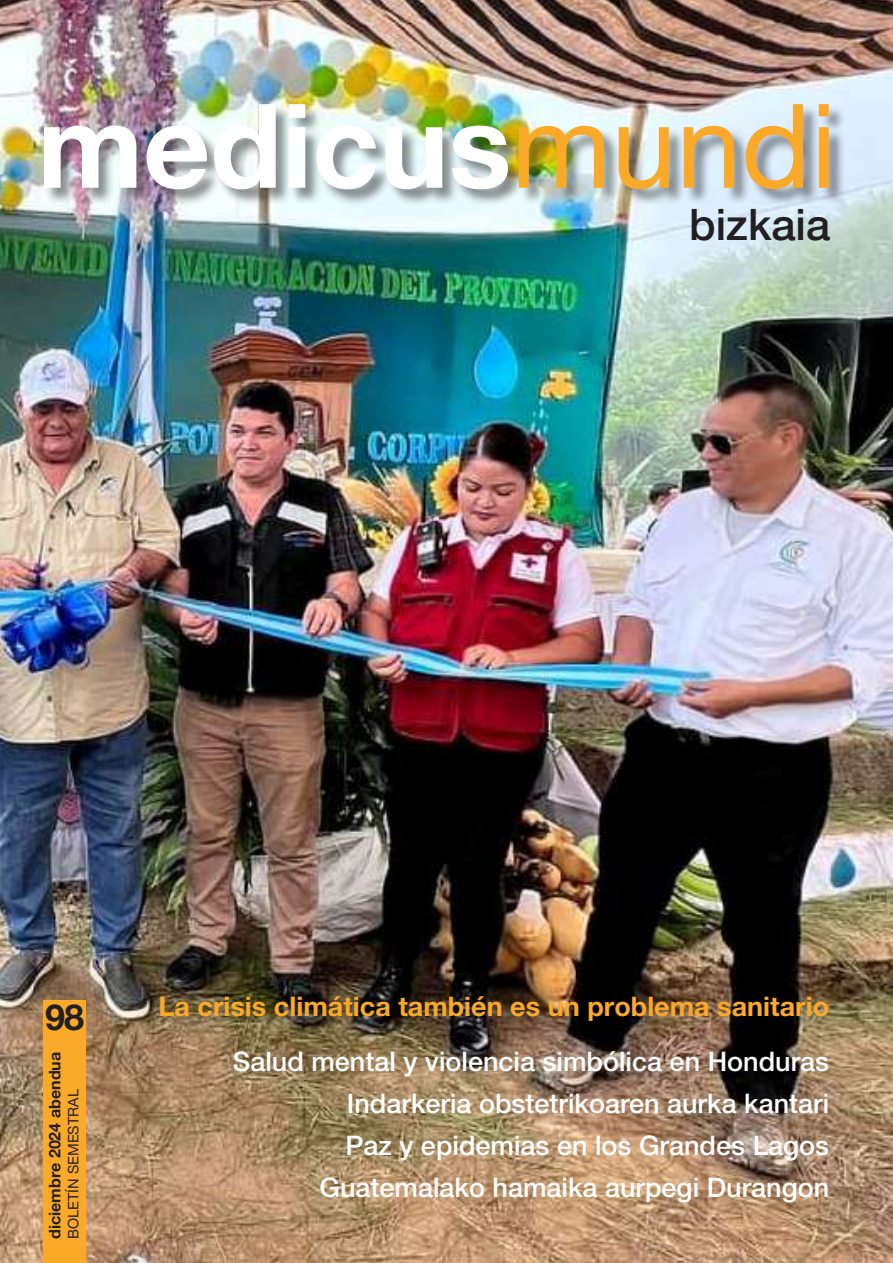
<style>
.page{position:relative;width:893px;height:1263px;background:#fff}
.page>*{position:absolute;margin:0;border:0;box-sizing:border-box;transform-origin:0 0}
.t1{font:700 117px "Helvetica Neue LT Pro";color:#fff}
.t2{font:500 43.5px "Helvetica Neue LT Pro";color:#231f20}
.t3{font:700 36px "Helvetica Neue LT Pro";color:#231f20}
.t4{font:500 27px/42px "Helvetica Neue LT Pro";color:#fff;text-align:right}
.t5{font:700 27px "Helvetica Neue LT Pro";color:#faa928}
.t6{font:700 16.05px "Helvetica Neue LT Pro";color:#231f20}
.t7{font:14.55px "Helvetica Neue LT Pro";color:#231f20}
.s1{font-weight:400;color:#faa928}
</style>
<div class="page">
<img style="left:0;top:0;width:893px;height:1263px">
<div style="left:43px;top:1001px;width:43px;height:262px;background:#faa928"></div>
<div style="left:44px;top:105px;width:802px;height:101px;background:#231f20;opacity:.5"></div>
<h1 class="t1" style="left:37px;top:74px;width:801px">medicus<span class="s1">mundi</span></h1>
<h2 class="t2" style="left:689px;top:199px;width:143px">bizkaia</h2>
<h3 class="t3" style="left:45px;top:995px;width:40px">98</h3>
<p class="t6" style="left:45px;top:1239px;width:189px;rotate:-90deg">diciembre 2024 abendua</p>
<p class="t7" style="left:65px;top:1239px;width:151px;rotate:-90deg">BOLETÍN SEMESTRAL</p>
<p class="t5" style="left:158px;top:990px;width:672px">La crisis climática también es un problema sanitario</p>
<p class="t4" style="left:233px;top:1040px;width:598px">Salud mental y violencia simbólica en Honduras Indarkeria obstetrikoaren aurka kantari<br>Paz y epidemias en los Grandes Lagos Guatemalako hamaika aurpegi Durangon</p>
</div>
